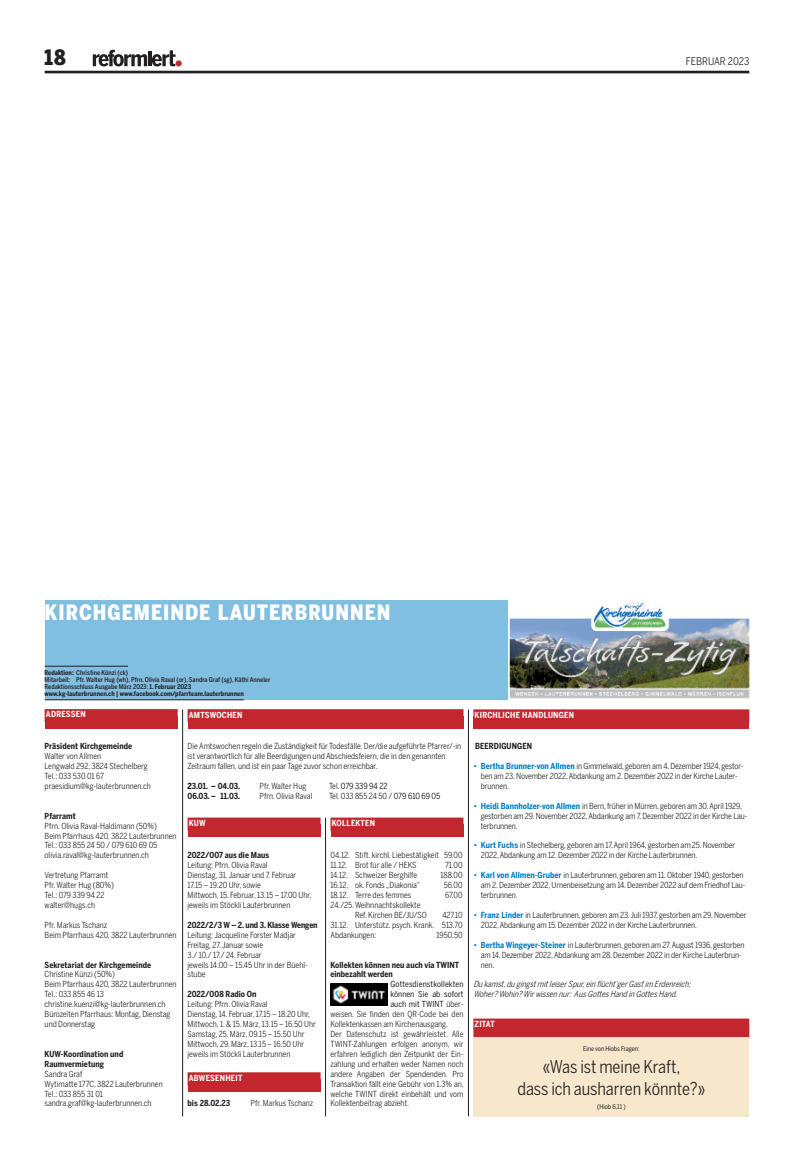
<style>
.page{position:relative;width:794px;height:1166px;background:#fff}
.page>*{position:absolute;margin:0;border:0;box-sizing:border-box;transform-origin:0 0}
.t1{font:900 21px "Benton Sans Cond";letter-spacing:.05em;color:#fff}
.t2{font:900 21px "Benton Sans Cond";color:#231f20}
.t3{font:17.5px/21.9px "Benton Sans Cond";letter-spacing:-.005em;color:#231f20;text-align:center}
.t4{font:10.5px "Benton Sans Cond";color:#231f20}
.t5{font:8.31px/9.9px "Benton Sans Cond";color:#231f20}
.t6{font:700 8.31px/9.9px "Benton Sans Cond";color:#231f20}
.t7{font:italic 8.31px/9.9px "Benton Sans Cond";color:#231f20}
.t8{font:700 8.31px "Benton Sans Cond";letter-spacing:.03em;color:#fff}
.t9{font:8.31px "Benton Sans Cond";color:#231f20}
.t10{font:8.31px "Benton Sans Cond";color:#000}
.t11{font:500 6.56px/7px "Benton Sans Cond";color:#231f20}
.t12{font:6.56px "Benton Sans Cond";letter-spacing:-.005em;color:#231f20}
.s1{font-weight:700}
.s2{color:#000}
.s3{color:#231f20}
.s4{font-style:inherit}
.s5{font-weight:700;color:#007dc5}
</style>
<div class="page">
<hr style="left:45px;top:71px;width:704px;height:2px;background:#231f20">
<svg style="left:93px;top:50px;width:89px;height:16px"></svg>
<div style="left:473px;top:1018px;width:276px;height:11px;background:#c1272d"></div>
<div style="left:473px;top:1028px;width:276px;height:10px;background:#c1272d"></div>
<div style="left:45px;top:601px;width:463px;height:99px;background:#80bee2"></div>
<hr style="left:45px;top:666px;width:83px;height:1px;background:#231f20">
<hr style="left:45px;top:699px;width:199px;height:1px;background:#231f20">
<img style="left:508px;top:600px;width:245px;height:99px">
<div style="left:188px;top:716px;width:275px;height:13px;background:#c1272d"></div>
<div style="left:188px;top:709px;width:275px;height:13px;background:#c1272d"></div>
<div style="left:45px;top:716px;width:133px;height:12px;background:#c1272d"></div>
<div style="left:45px;top:709px;width:133px;height:13px;background:#c1272d"></div>
<hr style="left:468px;top:709px;width:1px;height:407px;background:#231f20">
<hr style="left:182px;top:709px;width:1px;height:407px;background:#231f20">
<div style="left:473px;top:716px;width:276px;height:13px;background:#c1272d"></div>
<div style="left:473px;top:709px;width:276px;height:13px;background:#c1272d"></div>
<hr style="left:325px;top:817px;width:1px;height:299px;background:#231f20">
<div style="left:188px;top:1079px;width:132px;height:13px;background:#c1272d"></div>
<div style="left:188px;top:1072px;width:132px;height:13px;background:#c1272d"></div>
<div style="left:188px;top:824px;width:132px;height:13px;background:#c1272d"></div>
<div style="left:188px;top:817px;width:132px;height:14px;background:#c1272d"></div>
<div style="left:330px;top:824px;width:133px;height:13px;background:#c1272d"></div>
<div style="left:330px;top:817px;width:133px;height:14px;background:#c1272d"></div>
<img style="left:331px;top:984px;width:57px;height:21px">
<div style="left:473px;top:1037px;width:276px;height:79px;background:#f7e8cd"></div>
<h1 class="t2" style="left:45px;top:49px;width:23px">18</h1>
<p class="t4" style="left:686px;top:57px;width:65px">FEBRUAR 2023</p>
<h1 class="t1" style="left:45px;top:604px;width:347px">KIRCHGEMEINDE LAUTERBRUNNEN</h1>
<p class="t11" style="left:45px;top:669px;width:227px"><span class="s1">Redaktion:</span> Christine Künzi (ck)<br>Mitarbeit: Pfr. Walter Hug (wh), Pfrn. Olivia Raval (or), Sandra Graf (sg), Käthi Anneler Redaktionsschluss Ausgabe März 2023: <span class="s1">1. Februar 2023<br>www.kg-lauterbrunnen.ch | www.facebook.com/pfarrteam.lauterbrunnen</span></p>
<p class="t8" style="left:189px;top:711px;width:55px">AMTSWOCHEN</p>
<p class="t5" style="left:188px;top:742px;width:275px">Die Amtswochen regeln die Zuständigkeit für Todesfälle. Der/die aufgeführte Pfarrer/-in ist verantwortlich für alle Beerdigungen und Abschiedsfeiern, die in den genannten<br>Zeitraum fallen, und ist ein paar Tage zuvor schon erreichbar.</p>
<p class="t6" style="left:188px;top:781px;width:54px"><span class="s2">2</span>3.01. – 04.03.</p>
<p class="t5" style="left:259px;top:781px;width:48px">Pfr.Walter Hug</p>
<p class="t10" style="left:329px;top:782px;width:60px"><span class="s3">Tel.</span> 079 339 94 22</p>
<p class="t6" style="left:188px;top:791px;width:54px">06.03. – 11.03.</p>
<p class="t5" style="left:259px;top:791px;width:54px">Pfrn. Olivia Raval</p>
<p class="t5" style="left:329px;top:791px;width:113px">Tel. 033 855 24 50 / <span class="s2">079 610 69 05</span></p>
<p class="t8" style="left:46px;top:711px;width:41px">ADRESSEN</p>
<p class="t6" style="left:45px;top:742px;width:89px">Präsident Kirchgemeinde</p>
<p class="t5" style="left:45px;top:752px;width:108px">Walter von Allmen<br>Lengwald 292, 3824 Stechelberg<br>Tel.: 033 530 01 67 praesidium@kg-lauterbrunnen.ch</p>
<p class="t6" style="left:45px;top:811px;width:33px">Pfarramt</p>
<p class="t5" style="left:45px;top:821px;width:133px">Pfrn. Olivia Raval-Haldimann (50%)<br>Beim Pfarrhaus 420, 3822 Lauterbrunnen Tel.: 033 855 24 50 / 079 610 69 05 olivia.raval@kg-lauterbrunnen.ch</p>
<p class="t5" style="left:45px;top:871px;width:71px">Vertretung Pfarramt<br>Pfr.Walter Hug (80%)<br>Tel.: 079 339 94 22 walter@hugs.ch</p>
<p class="t5" style="left:45px;top:920px;width:133px">Pfr. Markus Tschanz<br>Beim Pfarrhaus 420, 3822 Lauterbrunnen</p>
<p class="t6" style="left:45px;top:960px;width:108px">Sekretariat der Kirchgemeinde</p>
<p class="t5" style="left:45px;top:970px;width:133px">Christine Künzi (50%)<br>Beim Pfarrhaus 420, 3822 Lauterbrunnen<br>Tel.: 033 855 46 13 christine.kuenzi@kg-lauterbrunnen.ch<br>Bürozeiten Pfarrhaus: Montag, Dienstag und Donnerstag</p>
<p class="t6" style="left:45px;top:1049px;width:80px">KUW-Koordination und<br>Raumvermietung</p>
<p class="t5" style="left:45px;top:1069px;width:120px">Sandra Graf<br>Wytimatte 177C, 3822 Lauterbrunnen<br>Tel.: 033 855 31 01 sandra.graf@kg-lauterbrunnen.ch</p>
<p class="t8" style="left:332px;top:819px;width:45px">KOLLEKTEN</p>
<p class="t5" style="left:330px;top:851px;width:134px">04.12. Stift. kirchl. Liebestätigkeit 59.00<br>11.12. Brot für alle / HEKS</p>
<p class="t8" style="left:189px;top:819px;width:18px">KUW</p>
<p class="t6" style="left:188px;top:851px;width:83px">2022/007 aus die Maus</p>
<p class="t5" style="left:188px;top:861px;width:125px">Leitung: Pfrn. Olivia Raval<br>Dienstag, 31. Januar und 7. Februar<br>17.15 – 19.20 Uhr, sowie<br>Mittwoch, 15. Februar, 13.15 – 17.00 Uhr, jeweils im Stöckli Lauterbrunnen</p>
<p class="t6" style="left:188px;top:920px;width:132px">2022/2/3 W – 2. und 3. Klasse Wengen</p>
<p class="t5" style="left:188px;top:930px;width:122px">Leitung: Jacqueline Forster Madjar<br>Freitag, 27. Januar sowie<br>3./ 10./ 17./ 24. Februar<br>jeweils 14.00 – 15.45 Uhr in der Büehl&shy;stube</p>
<p class="t6" style="left:188px;top:990px;width:70px">2022/008 Radio On</p>
<p class="t5" style="left:188px;top:1000px;width:130px">Leitung: Pfrn. Olivia Raval<br>Dienstag, 14. Februar, 17.15 – 18.20 Uhr, Mittwoch, 1. &amp; 15. März, 13.15 – 16.50 Uhr Samstag, 25. März, 09.15 – 15.50 Uhr Mittwoch, 29. März, 13.15 – 16.50 Uhr jeweils im Stöckli Lauterbrunnen</p>
<p class="t5" style="left:445px;top:861px;width:19px">71.00</p>
<p class="t5" style="left:330px;top:871px;width:88px">14.12. Schweizer Berghilfe</p>
<p class="t5" style="left:440px;top:871px;width:24px">188.00</p>
<p class="t5" style="left:330px;top:881px;width:91px">16.12. ok. Fonds „Diakonia“</p>
<p class="t5" style="left:444px;top:881px;width:20px">56.00</p>
<p class="t5" style="left:330px;top:891px;width:82px">18.12. Terre des femmes</p>
<p class="t5" style="left:445px;top:891px;width:19px">67.00</p>
<p class="t5" style="left:355px;top:900px;width:73px;text-indent:-24px">24./25.Weihnnachtskollekte<br>Ref. Kirchen BE/JU/SO</p>
<p class="t5" style="left:330px;top:910px;width:134px;text-align:justify;text-indent:112px">427.10<br>31.12. Unterstütz. psych. Krank. 513.70<br>Abdankungen:</p>
<p class="t5" style="left:436px;top:930px;width:28px">1950.50</p>
<p class="t6" style="left:330px;top:960px;width:130px">Kollekten können neu auch via TWINT einbezahlt werden</p>
<p class="t9" style="left:390px;top:981px;width:74px">Gottesdienstkollekten</p>
<p class="t9" style="left:390px;top:991px;width:74px">können Sie ab sofort</p>
<p class="t9" style="left:390px;top:1000px;width:74px">auch mit TWINT <span class="s4">über-</span></p>
<p class="t5" style="left:330px;top:1010px;width:134px">weisen. Sie finden den QR-Code bei den</p>
<p class="t5" style="left:330px;top:1020px;width:119px">Kollektenkassen am Kirchenausgang.</p>
<p class="t5" style="left:330px;top:1029px;width:134px">Der Datenschutz ist gewährleistet. Alle</p>
<p class="t5" style="left:330px;top:1039px;width:134px">TWINT-Zahlungen erfolgen anonym, wir</p>
<p class="t5" style="left:330px;top:1049px;width:134px">erfahren lediglich den Zeitpunkt der Ein-</p>
<p class="t5" style="left:330px;top:1059px;width:134px">zahlung und erhalten weder Namen noch</p>
<p class="t5" style="left:330px;top:1069px;width:134px">andere Angaben der Spendenden. Pro</p>
<p class="t5" style="left:330px;top:1079px;width:135px">Transaktion fällt eine Gebühr von 1.3% an,</p>
<p class="t5" style="left:330px;top:1089px;width:134px">welche TWINT direkt einbehält und vom</p>
<p class="t5" style="left:330px;top:1099px;width:80px">Kollektenbeitrag abzieht.</p>
<p class="t8" style="left:189px;top:1074px;width:55px">ABWESENHEIT</p>
<p class="t6" style="left:188px;top:1099px;width:44px">bis 28.02.23</p>
<p class="t5" style="left:251px;top:1099px;width:64px">Pfr. Markus Tschanz</p>
<p class="t8" style="left:474px;top:711px;width:101px">KIRCHLICHE HANDLUNGEN</p>
<p class="t6" style="left:475px;top:742px;width:58px">BEERDIGUNGEN</p>
<p class="t5" style="left:481px;top:762px;width:264px;text-indent:-7px"><span class="s5">• Bertha Brunner-von Allmen</span> in Gimmelwald, geboren am 4. Dezember 1924, gestor&shy;ben am 23. November 2022,Abdankung am 2. Dezember 2022 in der Kirche Lauter&shy;brunnen.</p>
<p class="t5" style="left:481px;top:801px;width:268px;text-indent:-7px"><span class="s5">• Heidi Bannholzer-von Allmen</span> in Bern,früher in Mürren, geboren am 30.April 1929, gestorben am 29. November 2022,Abdankung am 7. Dezember 2022 in der Kirche Lau&shy;terbrunnen.</p>
<p class="t5" style="left:481px;top:841px;width:256px;text-indent:-7px"><span class="s5">• Kurt Fuchs</span> in Stechelberg, geboren am 17.April 1964, gestorben am 25. November<br>2022,Abdankung am 12. Dezember 2022 in der Kirche Lauterbrunnen.</p>
<p class="t5" style="left:481px;top:871px;width:266px;text-indent:-7px"><span class="s5">• Karl von Allmen-Gruber</span> in Lauterbrunnen, geboren am 11. Oktober 1940, gestorben am 2. Dezember 2022, Urnenbeisetzung am 14. Dezember 2022 auf dem Friedhof Lau&shy;terbrunnen.</p>
<p class="t5" style="left:481px;top:910px;width:267px;text-indent:-7px"><span class="s5">• Franz Linder</span> in Lauterbrunnen, geboren am 23.Juli 1937, gestorben am 29. November<br>2022,Abdankung am 15. Dezember 2022 in der Kirche Lauterbrunnen.</p>
<p class="t5" style="left:481px;top:940px;width:265px;text-indent:-7px"><span class="s5">• Bertha Wingeyer-Steiner</span> in Lauterbrunnen, geboren am 27.August 1936, gestorben am 14. Dezember 2022,Abdankung am 28. Dezember 2022 in der Kirche Lauterbrun&shy;nen.</p>
<p class="t7" style="left:473px;top:980px;width:221px">Du kamst, du gingst mit leiser Spur, ein flücht’ger Gast im Erdenreich;<br>Woher? Wohin? Wir wissen nur: Aus Gottes Hand in Gottes Hand.</p>
<p class="t8" style="left:474px;top:1020px;width:22px">ZITAT</p>
<p class="t12" style="left:583px;top:1045px;width:58px">Eine von Hiobs Fragen:</p>
<h2 class="t3" style="left:517px;top:1056px;width:189px">«Was ist meine Kraft,<br>dass ich ausharren könnte?»</h2>
<p class="t12" style="left:597px;top:1103px;width:30px">(Hiob 6,11 )</p>
</div>
